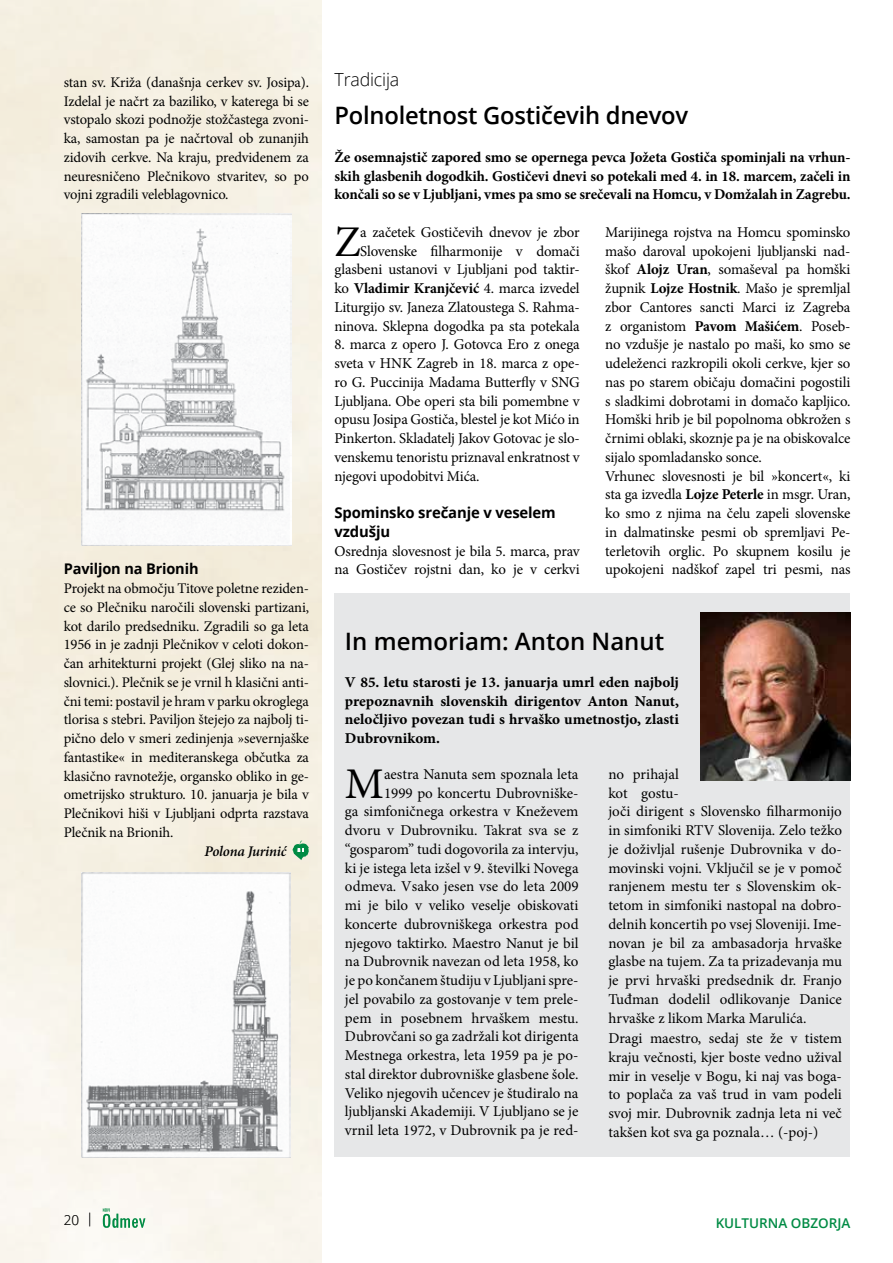
<style>
.page{position:relative;width:893px;height:1263px;background:#fff}
.page>*{position:absolute;margin:0;border:0;box-sizing:border-box;transform-origin:0 0}
.t1{font:43.8px "Minion Pro";color:#000}
.t2{font:600 24px "Open Sans";letter-spacing:-.01em;color:#000}
.t3{font:300 18px "Open Sans";letter-spacing:-.01em;color:#000}
.t4{font:15px/18.8px "Minion Pro";letter-spacing:-.005em;color:#000}
.t5{font:700 15px/18.8px "Minion Pro";letter-spacing:-.01em;color:#000;text-align:justify}
.t6{font:15px/18.8px "Minion Pro Bold Capt";color:#000;text-align:justify}
.t7{font:700 15px/18.8px "Open Sans";letter-spacing:-.01em;color:#000}
.t8{font:14.7px/18.8px "Minion Pro";letter-spacing:-.01em;color:#000;text-align:justify}
.t9{font:700 14.7px "Open Sans";letter-spacing:-.01em;color:#000}
.t10{font:italic 600 14.7px "Minion Pro";letter-spacing:-.015em;color:#000}
.t11{font:600 13.5px "Open Sans";color:#008b44}
.t12{font:300 13.5px "Open Sans";color:#000}
.s1{font-family:"Minion Pro Bold Capt";font-weight:400}
.s2{font-weight:700}
</style>
<div class="page">
<div style="left:334px;top:593px;width:516px;height:564px;background:#e6e7e8"></div>
<svg style="left:293px;top:841px;width:16px;height:19px"></svg>
<img style="left:700px;top:612px;width:150px;height:169px">
<svg style="left:103px;top:1208px;width:42px;height:20px"></svg>
<img style="left:82px;top:214px;width:209px;height:332px">
<img style="left:82px;top:872px;width:209px;height:285px">
<p class="t8" style="left:64px;top:73px;width:247px">stan sv. Križa (današnja cerkev sv. Josipa).<br>Izdelal je načrt za baziliko, v katerega bi se vstopalo skozi podnožje stožčastega zvoni&shy;ka, samostan pa je načrtoval ob zunanjih zidovih cerkve. Na kraju, predvidenem za neuresničeno Plečnikovo stvaritev, so po vojni zgradili veleblagovnico.</p>
<p class="t9" style="left:64px;top:559px;width:136px">Paviljon na Brionih</p>
<p class="t8" style="left:64px;top:579px;width:247px">Projekt na območju Titove poletne reziden&shy;ce so Plečniku naročili slovenski partizani, kot darilo predsedniku. Zgradili so ga leta 1956 in je zadnji Plečnikov v celoti dokon&shy;čan arhitekturni projekt (Glej sliko na na&shy;slovnici.). Plečnik se je vrnil h klasični anti&shy;čni temi: postavil je hram v parku okroglega tlorisa s stebri. Paviljon štejejo za najbolj ti&shy;pično delo v smeri zedinjenja »severnjaške fantastike« in mediteranskega občutka za klasično ravnotežje, organsko obliko in ge&shy;ometrijsko strukturo. 10. januarja je bila v Plečnikovi hiši v Ljubljani odprta razstava Plečnik na Brionih.</p>
<p class="t10" style="left:204px;top:841px;width:84px">Polona Jurinić</p>
<p class="t3" style="left:334px;top:67px;width:66px">Tradicija</p>
<h2 class="t2" style="left:334px;top:98px;width:355px">Polnoletnost Gostičevih dnevov</h2>
<p class="t5" style="left:334px;top:147px;width:517px"><span class="s1">Že osemnajstič zapored smo se</span> opernega pevca Jožeta Gostiča spominjali na vrhun&shy;skih glasbenih dogodkih. Gostičevi dnevi so potekali med 4. in 18. marcem, začeli in končali so se v Ljubljani, vmes pa smo se srečevali na Homcu, v Domžalah in Zagrebu.</p>
<h1 class="t1" style="left:334px;top:212px;width:28px">Z</h1>
<p class="t4" style="left:334px;top:223px;width:247px;text-align:right">a začetek Gostičevih dnevov je zbor Slovenske filharmonije v domači glasbeni ustanovi v Ljubljani pod taktir&shy;ko <span class="s2">Vladimir Kranjčević</span> 4. marca izvedel Liturgijo sv. Janeza Zlatoustega S. Rahma&shy;ninova. Sklepna dogodka pa sta potekala</p>
<p class="t4" style="left:334px;top:335px;width:247px;text-align:justify">8. marca z opero J. Gotovca Ero z onega sveta v HNK Zagreb in 18. marca z ope&shy;ro G. Puccinija Madama Butterfly v SNG Ljubljana. Obe operi sta bili pomembne v opusu Josipa Gostiča, blestel je kot Mićo in Pinkerton. Skladatelj Jakov Gotovac je slo&shy;venskemu tenoristu priznaval enkratnost v njegovi upodobitvi Mića.</p>
<p class="t7" style="left:334px;top:503px;width:223px">Spominsko srečanje v veselem vzdušju</p>
<p class="t4" style="left:334px;top:541px;width:247px">Osrednja slovesnost je bila 5. marca, prav na Gostičev rojstni dan, ko je v cerkvi</p>
<p class="t4" style="left:605px;top:223px;width:247px">Marijinega rojstva na Homcu spominsko mašo daroval upokojeni ljubljanski nad&shy;škof <span class="s2">Alojz Uran</span>, somaševal pa homški župnik <span class="s2">Lojze Hostnik</span>. Mašo je spremljal zbor Cantores sancti Marci iz Zagreba z organistom <span class="s2">Pavom Mašićem</span>. Poseb&shy;no vzdušje je nastalo po maši, ko smo se udeleženci razkropili okoli cerkve, kjer so nas po starem običaju domačini pogostili s sladkimi dobrotami in domačo kapljico.<br>Homški hrib je bil popolnoma obkrožen s črnimi oblaki, skoznje pa je na obiskovalce sijalo spomladansko sonce.<br>Vrhunec slovesnosti je bil »koncert«, ki sta ga izvedla <span class="s2">Lojze Peterle</span> in msgr. Uran, ko smo z njima na čelu zapeli slovenske in dalmatinske pesmi ob spremljavi Pe&shy;terletovih orglic. Po skupnem kosilu je upokojeni nadškof zapel tri pesmi, nas</p>
<h2 class="t2" style="left:345px;top:625px;width:321px">I n memoriam: Anton Nanut</h2>
<p class="t6" style="left:345px;top:673px;width:335px">V 85. letu starosti je 13. januarja umrl eden najbolj prepoznavnih slovenskih dirigentov Anton Nanut, neločljivo povezan tudi s hrvaško umetnostjo, zlasti Dubrovnikom.</p>
<h1 class="t1" style="left:345px;top:754px;width:41px">M</h1>
<p class="t4" style="left:345px;top:765px;width:235px;text-align:right">aestra Nanuta sem spoznala leta<br>1999 po koncertu Dubrovniške-<br>ga simfoničnega orkestra v Kneževem dvoru v Dubrovniku. Takrat sva se z “gosparom” tudi dogovorila za intervju, ki je istega leta izšel v 9. številki Novega odmeva. Vsako jesen vse do leta 2009 mi je bilo v veliko veselje obiskovati koncerte dubrovniškega orkestra pod njegovo taktirko. Maestro Nanut je bil na Dubrovnik navezan od leta 1958, ko je po končanem študiju v Ljubljani spre&shy;jel povabilo za gostovanje v tem prele&shy;pem in posebnem hrvaškem mestu.<br>Dubrovčani so ga zadržali kot dirigenta Mestnega orkestra, leta 1959 pa je po&shy;stal direktor dubrovniške glasbene šole.<br>Veliko njegovih učencev je študiralo na ljubljanski Akademiji. V Ljubljano se je vrnil leta 1972, v Dubrovnik pa je red-</p>
<p class="t4" style="left:608px;top:765px;width:235px">no prihajal<br>kot gostu-<br>joči dirigent s Slovensko filharmonijo in simfoniki RTV Slovenija. Zelo težko je doživljal rušenje Dubrovnika v do&shy;movinski vojni. Vključil se je v pomoč ranjenem mestu ter s Slovenskim ok&shy;tetom in simfoniki nastopal na dobro&shy;delnih koncertih po vsej Sloveniji. Ime&shy;novan je bil za ambasadorja hrvaške glasbe na tujem. Za ta prizadevanja mu je prvi hrvaški predsednik dr. Franjo Tuđman dodelil odlikovanje Danice hrvaške z likom Marka Marulića.</p>
<p class="t4" style="left:608px;top:1029px;width:235px;text-align:justify">Dragi maestro, sedaj ste že v tistem kraju večnosti, kjer boste vedno užival mir in veselje v Bogu, ki naj vas boga&shy;to poplača za vaš trud in vam podeli svoj mir. Dubrovnik zadnja leta ni več takšen kot sva ga poznala… (-poj-)</p>
<p class="t12" style="left:64px;top:1211px;width:31px">20 |</p>
<p class="t11" style="left:716px;top:1214px;width:136px">KUltu rna obzorja</p>
</div>
